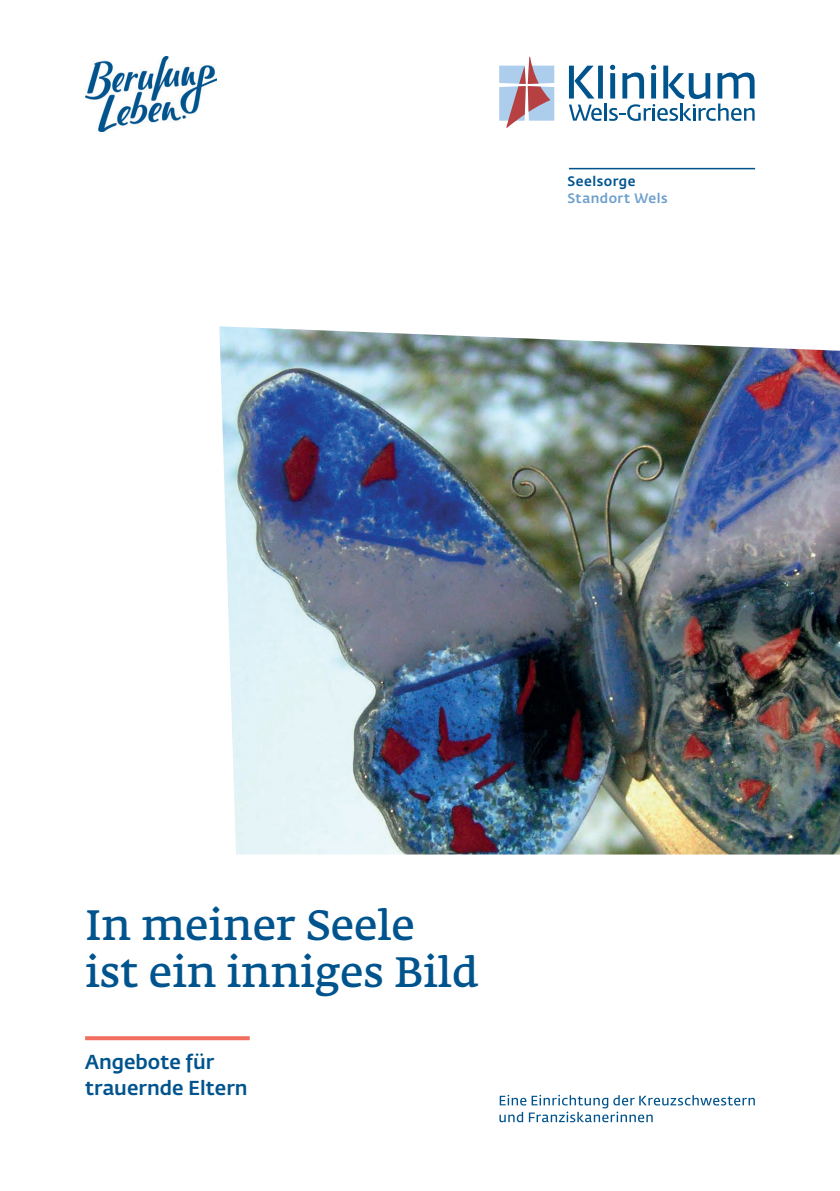
<style>
.page{position:relative;width:840px;height:1191px;background:#fff}
.page>*{position:absolute;margin:0;border:0;box-sizing:border-box;transform-origin:0 0}
.t1{font:42px/47px "Fedra Serif A Std Demi";color:#00548e}
.t2{font:500 20px/26px "Fedra Sans Std";color:#00548e}
.t3{font:500 13.6px "Fedra Sans Std";letter-spacing:.035em;color:#6fa0cb}
.t4{font:500 13.6px "Fedra Sans Std";letter-spacing:.035em;color:#00548e}
</style>
<div class="page">
<svg style="left:499px;top:1094px;width:255px;height:28px"></svg>
<svg style="left:499px;top:57px;width:55px;height:71px"></svg>
<svg style="left:568px;top:65px;width:186px;height:56px"></svg>
<hr style="left:568px;top:168px;width:186px;height:1px;background:#00548e">
<img style="left:219px;top:326px;width:620px;height:528px">
<img style="left:85px;top:57px;width:131px;height:74px">
<svg style="left:85px;top:1036px;width:164px;height:4px"></svg>
<p class="t4" style="left:567px;top:173px;width:69px">Seelsorge</p>
<p class="t3" style="left:567px;top:190px;width:102px">Standort Wels</p>
<p class="t1" style="left:85px;top:905px;width:395px">In meiner Seele ist ein inniges Bild</p>
<p class="t2" style="left:85px;top:1048px;width:164px">Angebote für trauernde Eltern</p>
</div>
